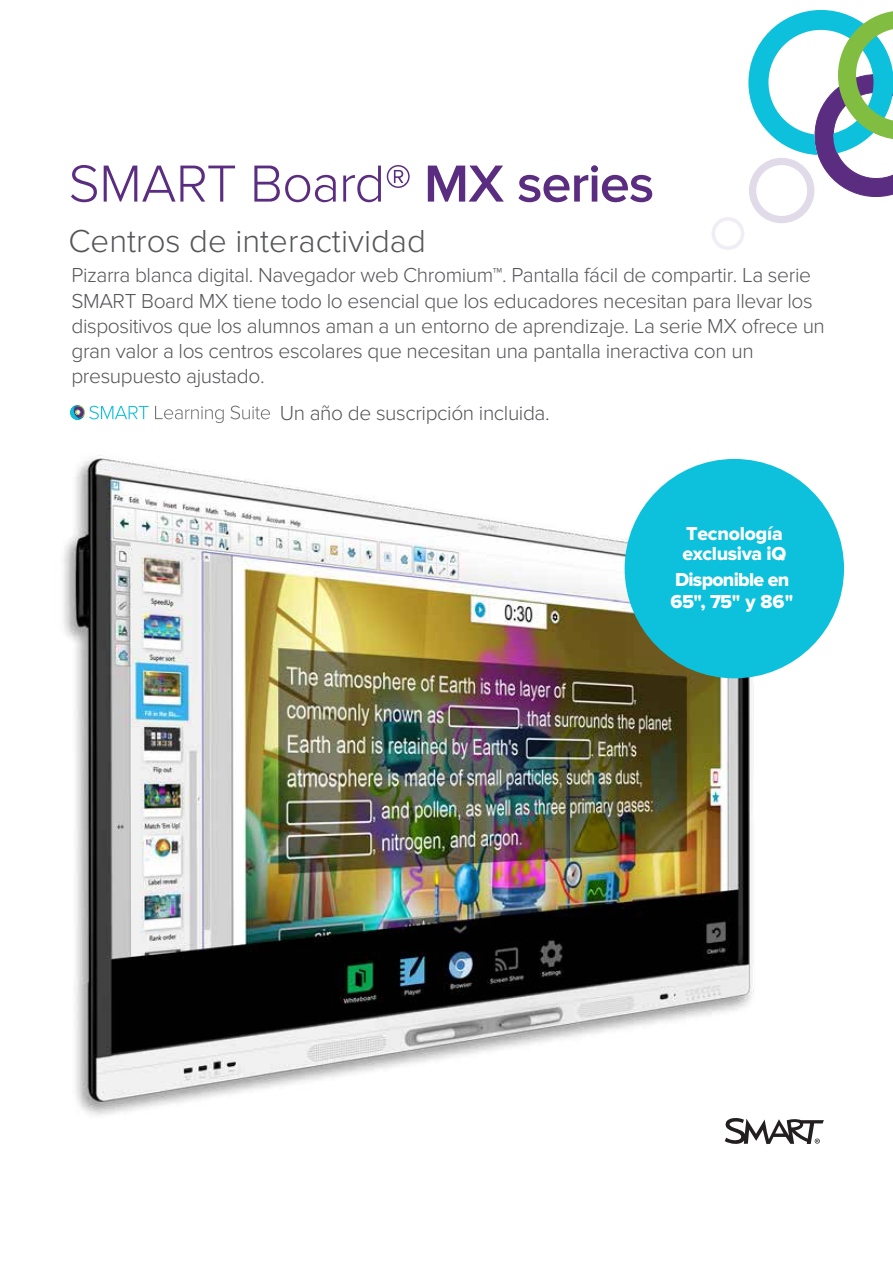
<style>
.page{position:relative;width:893px;height:1263px;background:#fff}
.page>*{position:absolute;margin:0;border:0;box-sizing:border-box;transform-origin:0 0}
.t1{font:300 54px "Proxima Nova";letter-spacing:-.02em;color:#5a2d81}
.t2{font:300 33px "Proxima Nova";color:#55565a}
.t3{font:300 21px/25.2px "Proxima Nova";letter-spacing:-.02em;color:#55565a}
.t4{font:19.5px/19.5px "Proxima Nova Extrabld";letter-spacing:-.02em;color:#fff}
.s1{font-weight:600}
</style>
<div class="page">
<img style="left:63px;top:419px;width:756px;height:697px">
<div style="left:625px;top:459px;width:219px;height:219px;background:#0dc0dc;border-radius:50%"></div>
<svg style="left:712px;top:10px;width:181px;height:240px"></svg>
<svg style="left:70px;top:405px;width:79px;height:15px"></svg>
<svg style="left:155px;top:406px;width:69px;height:17px"></svg>
<svg style="left:230px;top:406px;width:40px;height:13px"></svg>
<svg style="left:725px;top:1118px;width:99px;height:26px"></svg>
<h1 class="t1" style="left:68px;top:153px;width:587px">SMART Board® <span class="s1">MX series</span></h1>
<h2 class="t2" style="left:68px;top:222px;width:359px">Centros de interactividad</h2>
<p class="t3" style="left:71px;top:263px;width:755px">Pizarra blanca digital. Navegador web Chromium™. Pantalla fácil de compartir. La serie SMART Board MX tiene todo lo esencial que los educadores necesitan para llevar los dispositivos que los alumnos aman a un entorno de aprendizaje. La serie MX ofrece un gran valor a los centros escolares que necesitan una pantalla ineractiva con un presupuesto ajustado.</p>
<p class="t3" style="left:280px;top:400px;width:272px">Un año de suscripción incluida.</p>
<p class="t4" style="left:683px;top:524px;width:105px">Tecnología exclusiva iQ</p>
<p class="t4" style="left:670px;top:569px;width:124px;line-height:21.9px">Disponible en<br>65", 75" y 86"</p>
</div>
